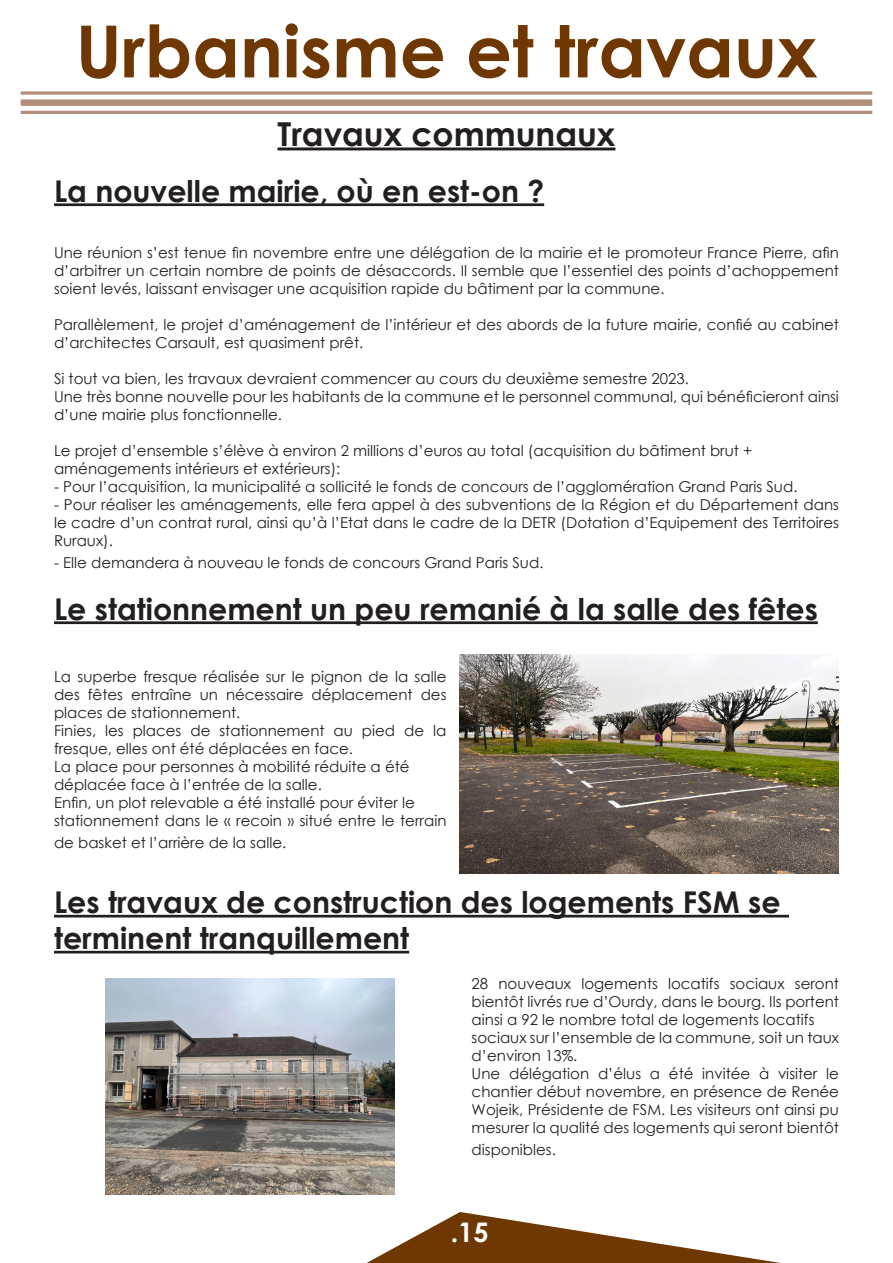
<style>
.page{position:relative;width:893px;height:1263px;background:#fff}
.page>*{position:absolute;margin:0;border:0;box-sizing:border-box;transform-origin:0 0}
.t1{font:700 72px "Century Gothic";color:#6f3702}
.t2{font:700 33px "Century Gothic";color:#231f20}
.t3{font:700 30px "Century Gothic";color:#231f20}
.t4{font:700 27px "Century Gothic";color:#fff}
.t5{font:15px/18px "Century Gothic";color:#231f20;text-align:justify}
</style>
<div class="page">
<svg style="left:366px;top:1212px;width:414px;height:51px"></svg>
<svg style="left:21px;top:91px;width:851px;height:4px;background:#c0a391"></svg>
<div style="left:21px;top:99px;width:851px;height:7px;background:#b18e77"></div>
<hr style="left:21px;top:111px;width:851px;height:3px;background:#b18e77">
<hr style="left:277px;top:147px;width:338px;height:3px;background:#231f20">
<hr style="left:54px;top:203px;width:490px;height:3px;background:#231f20">
<hr style="left:54px;top:621px;width:764px;height:3px;background:#231f20">
<hr style="left:54px;top:915px;width:735px;height:2px;background:#231f20">
<hr style="left:54px;top:951px;width:355px;height:2px;background:#231f20">
<img style="left:459px;top:655px;width:380px;height:219px">
<img style="left:106px;top:978px;width:289px;height:217px">
<p class="t1" style="left:76px;top:-3px;width:743px">Urbanisme et travaux</p>
<p class="t2" style="left:277px;top:109px;width:339px">Travaux communaux</p>
<p class="t3" style="left:54px;top:168px;width:492px">La nouvelle mairie, où en est-on ?</p>
<p class="t5" style="left:54px;top:243px;width:786px">Une réunion s’est tenue fin novembre entre une délégation de la mairie et le promoteur France Pierre, afin d’arbitrer un certain nombre de points de désaccords. Il semble que l’essentiel des points d’achoppement soient levés, laissant envisager une acquisition rapide du bâtiment par la commune.</p>
<p class="t5" style="left:54px;top:315px;width:786px">Parallèlement, le projet d’aménagement de l’intérieur et des abords de la future mairie, confié au cabinet d’architectes Carsault, est quasiment prêt.</p>
<p class="t5" style="left:54px;top:369px;width:636px">Si tout va bien, les travaux devraient commencer au cours du deuxième semestre 2023.</p>
<p class="t5" style="left:54px;top:387px;width:786px">Une très bonne nouvelle pour les habitants de la commune et le personnel communal, qui bénéficieront ainsi d’une mairie plus fonctionnelle.</p>
<p class="t5" style="left:54px;top:441px;width:700px">Le projet d’ensemble s’élève à environ 2 millions d’euros au total (acquisition du bâtiment brut +</p>
<p class="t5" style="left:54px;top:459px;width:288px">aménagements intérieurs et extérieurs):</p>
<p class="t5" style="left:54px;top:477px;width:745px">- Pour l’acquisition, la municipalité a sollicité le fonds de concours de l’agglomération Grand Paris Sud.</p>
<p class="t5" style="left:54px;top:495px;width:786px">- Pour réaliser les aménagements, elle fera appel à des subventions de la Région et du Département dans le cadre d’un contrat rural, ainsi qu’à l’Etat dans le cadre de la DETR (Dotation d’Equipement des Territoires Ruraux).</p>
<p class="t5" style="left:54px;top:553px;width:491px">- Elle demandera à nouveau le fonds de concours Grand Paris Sud.</p>
<p class="t3" style="left:54px;top:586px;width:765px">Le stationnement un peu remanié à la salle des fêtes</p>
<p class="t5" style="left:54px;top:667px;width:394px">La superbe fresque réalisée sur le pignon de la salle des fêtes entraîne un nécessaire déplacement des places de stationnement.</p>
<p class="t5" style="left:54px;top:721px;width:394px">Finies, les places de stationnement au pied de la fresque, elles ont été déplacées en face.</p>
<p class="t5" style="left:54px;top:757px;width:357px">La place pour personnes à mobilité réduite a été</p>
<p class="t5" style="left:54px;top:775px;width:269px">déplacée face à l’entrée de la salle.</p>
<p class="t5" style="left:54px;top:793px;width:362px">Enfin, un plot relevable a été installé pour éviter le</p>
<p class="t5" style="left:54px;top:810px;width:394px;line-height:21.6px">stationnement dans le « recoin » situé entre le terrain de basket et l’arrière de la salle.</p>
<p class="t3" style="left:54px;top:880px;width:728px">Les travaux de construction des logements FSM se</p>
<p class="t3" style="left:54px;top:916px;width:357px">terminent tranquillement</p>
<p class="t5" style="left:472px;top:975px;width:369px">28 nouveaux logements locatifs sociaux seront bientôt livrés rue d’Ourdy, dans le bourg. Ils portent ainsi a 92 le nombre total de logements locatifs</p>
<p class="t5" style="left:472px;top:1029px;width:369px">sociaux sur l’ensemble de la commune, soit un taux d’environ 13%.</p>
<p class="t5" style="left:472px;top:1065px;width:369px">Une délégation d’élus a été invitée à visiter le chantier début novembre, en présence de Renée Wojeik, Présidente de FSM. Les visiteurs ont ainsi pu mesurer la qualité des logements qui seront bientôt</p>
<p class="t5" style="left:472px;top:1140px;width:86px">disponibles.</p>
<p class="t4" style="left:451px;top:1211px;width:39px">.15</p>
</div>
